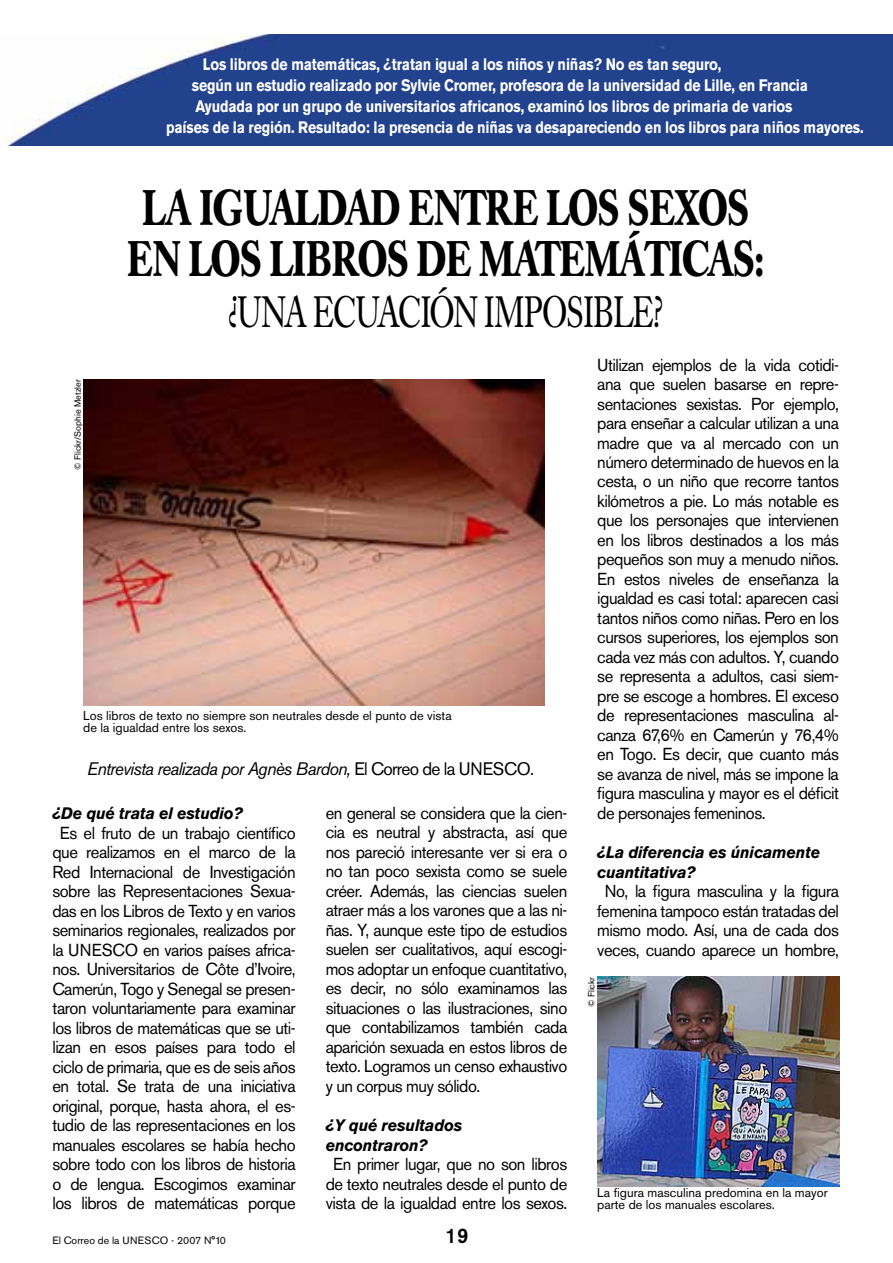
<style>
.page{position:relative;width:893px;height:1263px;background:#fff}
.page>*{position:absolute;margin:0;border:0;box-sizing:border-box;transform-origin:0 0}
.t1{font:700 49.5px/51px "Caslon Book BE";letter-spacing:-.02em;color:#000;text-align:center;scale:.72 1}
.t2{font:43.5px "Caslon Book BE";letter-spacing:.01em;color:#000;scale:.72 1}
.t3{font:500 21px "Akzidenz Grotesk BE";color:#000;scale:.96 1}
.t4{font:italic 18px "Akzidenz Grotesk BE";letter-spacing:-.04em;color:#000;scale:.96 1}
.t5{font:17.25px/19.5px "Akzidenz Grotesk BE";letter-spacing:-.03em;color:#000;text-align:center;scale:.96 1}
.t6{font:700 16.5px "Akzidenz Grotesk BE";letter-spacing:-.01em;color:#fff;scale:.85 1}
.t7{font:italic 700 16.5px/19.5px "Akzidenz Grotesk BE";letter-spacing:-.01em;color:#000;scale:.96 1}
.t8{font:12.75px/12px "Akzidenz Grotesk BE";color:#000}
.t9{font:10.5px "Akzidenz Grotesk BE";color:#000}
.t10{font:9px "Akzidenz Grotesk BE";color:#000}
.s1{font-style:normal}
</style>
<div class="page">
<img style="left:4px;top:34px;width:889px;height:111px">
<img style="left:83px;top:379px;width:461px;height:327px">
<img style="left:597px;top:976px;width:243px;height:210px">
<p class="t6" style="left:203px;top:55px;width:612px">Los libros de matemáticas, ¿tratan igual a los niños y niñas? No es tan seguro,</p>
<p class="t6" style="left:192px;top:76px;width:726px">según un estudio realizado por Sylvie Cromer, profesora de la universidad de Lille, en Francia</p>
<p class="t6" style="left:196px;top:97px;width:704px">Ayudada por un grupo de universitarios africanos, examinó los libros de primaria de varios</p>
<p class="t6" style="left:166px;top:118px;width:822px">países de la región. Resultado: la presencia de niñas va desapareciendo en los libros para niños mayores.</p>
<h1 class="t1" style="left:127px;top:184px;width:886px">LA IGUALDAD ENTRE LOS SEXOS<br>EN LOS LIBROS DE MATEMÁTICAS:</h1>
<h2 class="t2" style="left:228px;top:287px;width:605px">¿UNA ECUACIÓN IMPOSIBLE?</h2>
<p class="t10" style="left:72px;top:470px;width:92px;rotate:-90deg">© Flickr/Sophie Metzler</p>
<p class="t8" style="left:83px;top:709px;width:370px">Los libros de texto no siempre son neutrales desde el punto de vista de la igualdad entre los sexos.</p>
<p class="t4" style="left:87px;top:758px;width:467px">Entrevista realizada por Agnès Bardon, <span class="s1">El Correo de la UNESCO.</span></p>
<p class="t7" style="left:52px;top:804px;width:200px">¿De qué trata el estudio?</p>
<p class="t5" style="left:52px;top:823px;width:255px">Es el fruto de un trabajo científico que realizamos en el marco de la Red Internacional de Investigación sobre las Representaciones Sexua&shy;das en los Libros de Texto y en varios seminarios regionales, realizados por la UNESCO en varios países africa&shy;nos. Universitarios de Côte d’Ivoire, Camerún, Togo y Senegal se presen&shy;taron voluntariamente para examinar los libros de matemáticas que se uti&shy;lizan en esos países para todo el ciclo de primaria, que es de seis años en total. Se trata de una iniciativa original, porque, hasta ahora, el es&shy;tudio de las representaciones en los manuales escolares se había hecho sobre todo con los libros de historia o de lengua. Escogimos examinar los libros de matemáticas porque</p>
<p class="t5" style="left:326px;top:803px;width:253px;text-align:justify">en general se considera que la cien&shy;cia es neutral y abstracta, así que nos pareció interesante ver si era o no tan poco sexista como se suele créer. Además, las ciencias suelen atraer más a los varones que a las ni&shy;ñas. Y, aunque este tipo de estudios suelen ser cualitativos, aquí escogi&shy;mos adoptar un enfoque cuantitativo, es decir, no sólo examinamos las situaciones o las ilustraciones, sino que contabilizamos también cada aparición sexuada en estos libros de texto. Logramos un censo exhaustivo y un corpus muy sólido.</p>
<p class="t7" style="left:326px;top:1116px;width:144px">¿Y qué resultados encontraron?</p>
<p class="t5" style="left:326px;top:1154px;width:253px">En primer lugar, que no son libros de texto neutrales desde el punto de vista de la igualdad entre los sexos.</p>
<p class="t9" style="left:52px;top:1234px;width:175px">El Correo de la UNESCO - 2007 N°10</p>
<p class="t3" style="left:445px;top:1223px;width:25px">19</p>
<p class="t5" style="left:597px;top:355px;width:253px;text-align:justify">Utilizan ejemplos de la vida cotidi&shy;ana que suelen basarse en repre&shy;sentaciones sexistas. Por ejemplo, para enseñar a calcular utilizan a una madre que va al mercado con un número determinado de huevos en la cesta, o un niño que recorre tantos kilómetros a pie. Lo más notable es que los personajes que intervienen en los libros destinados a los más pequeños son muy a menudo niños.<br>En estos niveles de enseñanza la igualdad es casi total: aparecen casi tantos niños como niñas. Pero en los cursos superiores, los ejemplos son cada vez más con adultos. Y, cuando se representa a adultos, casi siem&shy;pre se escoge a hombres. El exceso de representaciones masculina al&shy;canza 67,6% en Camerún y 76,4% en Togo. Es decir, que cuanto más se avanza de nivel, más se impone la figura masculina y mayor es el déficit de personajes femeninos.</p>
<p class="t7" style="left:597px;top:843px;width:234px">¿La diferencia es únicamente cuantitativa?</p>
<p class="t5" style="left:597px;top:881px;width:253px">No, la figura masculina y la figura femenina tampoco están tratadas del mismo modo. Así, una de cada dos veces, cuando aparece un hombre,</p>
<p class="t10" style="left:586px;top:1007px;width:32px;rotate:-90deg">© Flickr</p>
<p class="t8" style="left:597px;top:1186px;width:232px">La figura masculina predomina en la mayor parte de los manuales escolares.</p>
</div>
